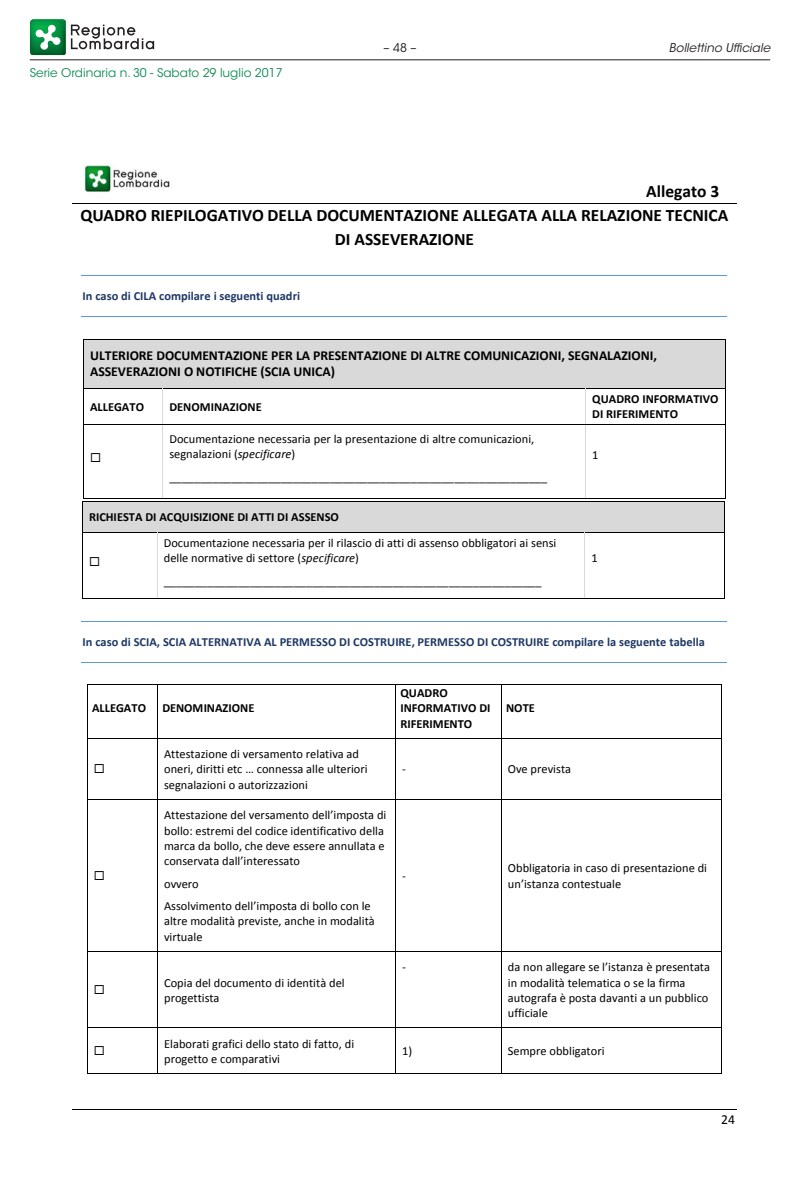
<style>
.page{position:relative;width:800px;height:1182px;background:#fff}
.page>*{position:absolute;margin:0;border:0;box-sizing:border-box;transform-origin:0 0}
.t1{font:700 17.4px/24.6px "Calibri";color:#000;text-align:center}
.t2{font:700 13.65px/16.6px "Calibri";color:#000}
.t3{font:13.65px "Calibri";color:#000}
.t4{font:12.45px/15.1px "Calibri";color:#000}
.t5{font:700 12.45px/15.1px "Calibri";color:#000}
.t6{font:700 12.45px "Calibri";color:#1f3864}
.t7{font:12px "ITC Avant Garde Std";color:#108c56}
.t8{font:italic 12px "ITC Avant Garde Std";color:#231f20}
.t9{font:12px "ITC Avant Garde Std";color:#231f20}
.s1{font-style:italic}
</style>
<div class="page">
<svg style="left:71px;top:25px;width:83px;height:24px"></svg>
<img style="left:30px;top:19px;width:36px;height:36px">
<svg style="left:35px;top:24px;width:26px;height:26px"></svg>
<hr style="left:30px;top:59px;width:740px;height:1px;background:#231f20">
<img style="left:83px;top:165px;width:87px;height:27px">
<hr style="left:72px;top:203px;width:664px;height:1px;background:#000">
<hr style="left:72px;top:1109px;width:664px;height:1px;background:#000">
<hr style="left:81px;top:275px;width:645px;height:1px;background:#5b9bd5">
<hr style="left:81px;top:316px;width:645px;height:1px;background:#5b9bd5">
<div style="left:84px;top:339px;width:6px;height:49px;background:#d9d9d9"></div>
<div style="left:718px;top:339px;width:7px;height:49px;background:#d9d9d9"></div>
<div style="left:90px;top:339px;width:628px;height:24px;background:#d9d9d9"></div>
<div style="left:90px;top:363px;width:628px;height:25px;background:#d9d9d9"></div>
<hr style="left:83px;top:339px;width:642px;height:1px;background:#000">
<hr style="left:83px;top:339px;width:1px;height:49px;background:#000">
<hr style="left:725px;top:339px;width:1px;height:49px;background:#000">
<hr style="left:83px;top:388px;width:79px;height:1px;background:#000">
<hr style="left:163px;top:388px;width:422px;height:1px;background:#000">
<hr style="left:585px;top:388px;width:140px;height:1px;background:#000">
<hr style="left:83px;top:388px;width:1px;height:36px;background:#000">
<hr style="left:162px;top:388px;width:1px;height:36px;background:#d9d9d9">
<hr style="left:585px;top:388px;width:1px;height:36px;background:#d9d9d9">
<hr style="left:725px;top:388px;width:1px;height:36px;background:#000">
<hr style="left:83px;top:424px;width:79px;height:1px;background:#000">
<hr style="left:163px;top:424px;width:422px;height:1px;background:#000">
<hr style="left:585px;top:424px;width:140px;height:1px;background:#000">
<hr style="left:83px;top:424px;width:1px;height:74px;background:#000">
<hr style="left:83px;top:498px;width:79px;height:1px;background:#000">
<hr style="left:162px;top:424px;width:1px;height:74px;background:#d9d9d9">
<hr style="left:163px;top:498px;width:422px;height:1px;background:#000">
<hr style="left:585px;top:424px;width:1px;height:74px;background:#d9d9d9">
<hr style="left:585px;top:498px;width:140px;height:1px;background:#000">
<hr style="left:725px;top:424px;width:1px;height:74px;background:#000">
<hr style="left:81px;top:621px;width:645px;height:1px;background:#5b9bd5">
<hr style="left:81px;top:661px;width:645px;height:1px;background:#5b9bd5">
<hr style="left:87px;top:684px;width:70px;height:1px;background:#000">
<hr style="left:158px;top:684px;width:237px;height:1px;background:#000">
<hr style="left:395px;top:684px;width:106px;height:1px;background:#000">
<hr style="left:501px;top:684px;width:220px;height:1px;background:#000">
<hr style="left:87px;top:685px;width:1px;height:53px;background:#000">
<hr style="left:157px;top:685px;width:1px;height:53px;background:#000">
<hr style="left:395px;top:685px;width:1px;height:53px;background:#000">
<hr style="left:501px;top:685px;width:1px;height:53px;background:#000">
<hr style="left:721px;top:685px;width:1px;height:53px;background:#000">
<hr style="left:87px;top:738px;width:70px;height:1px;background:#000">
<hr style="left:158px;top:738px;width:237px;height:1px;background:#000">
<hr style="left:395px;top:738px;width:106px;height:1px;background:#000">
<hr style="left:501px;top:738px;width:220px;height:1px;background:#000">
<hr style="left:87px;top:738px;width:1px;height:61px;background:#000">
<hr style="left:157px;top:738px;width:1px;height:61px;background:#000">
<hr style="left:395px;top:738px;width:1px;height:61px;background:#000">
<hr style="left:501px;top:738px;width:1px;height:61px;background:#000">
<hr style="left:721px;top:738px;width:1px;height:61px;background:#000">
<hr style="left:87px;top:799px;width:70px;height:1px;background:#000">
<hr style="left:158px;top:799px;width:237px;height:1px;background:#000">
<hr style="left:395px;top:799px;width:106px;height:1px;background:#000">
<hr style="left:501px;top:799px;width:220px;height:1px;background:#000">
<hr style="left:87px;top:800px;width:1px;height:151px;background:#000">
<hr style="left:157px;top:800px;width:1px;height:151px;background:#000">
<hr style="left:395px;top:800px;width:1px;height:151px;background:#000">
<hr style="left:501px;top:800px;width:1px;height:151px;background:#000">
<hr style="left:721px;top:800px;width:1px;height:151px;background:#000">
<hr style="left:87px;top:951px;width:70px;height:1px;background:#000">
<hr style="left:158px;top:951px;width:237px;height:1px;background:#000">
<hr style="left:395px;top:951px;width:106px;height:1px;background:#000">
<hr style="left:501px;top:951px;width:220px;height:1px;background:#000">
<hr style="left:87px;top:951px;width:1px;height:76px;background:#000">
<hr style="left:157px;top:951px;width:1px;height:76px;background:#000">
<hr style="left:395px;top:951px;width:1px;height:76px;background:#000">
<hr style="left:501px;top:951px;width:1px;height:76px;background:#000">
<hr style="left:721px;top:951px;width:1px;height:76px;background:#000">
<hr style="left:87px;top:1027px;width:70px;height:1px;background:#000">
<hr style="left:158px;top:1027px;width:237px;height:1px;background:#000">
<hr style="left:395px;top:1027px;width:106px;height:1px;background:#000">
<hr style="left:501px;top:1027px;width:220px;height:1px;background:#000">
<hr style="left:87px;top:1028px;width:1px;height:45px;background:#000">
<hr style="left:87px;top:1073px;width:70px;height:1px;background:#000">
<hr style="left:157px;top:1028px;width:1px;height:45px;background:#000">
<hr style="left:158px;top:1073px;width:237px;height:1px;background:#000">
<hr style="left:395px;top:1028px;width:1px;height:45px;background:#000">
<hr style="left:395px;top:1073px;width:106px;height:1px;background:#000">
<hr style="left:501px;top:1028px;width:1px;height:45px;background:#000">
<hr style="left:501px;top:1073px;width:220px;height:1px;background:#000">
<hr style="left:721px;top:1028px;width:1px;height:45px;background:#000">
<div style="left:83px;top:501px;width:6px;height:30px;background:#d9d9d9"></div>
<div style="left:717px;top:501px;width:6px;height:30px;background:#d9d9d9"></div>
<div style="left:89px;top:501px;width:628px;height:30px;background:#d9d9d9"></div>
<hr style="left:83px;top:501px;width:641px;height:1px;background:#000">
<hr style="left:82px;top:501px;width:1px;height:30px;background:#000">
<hr style="left:723px;top:501px;width:1px;height:30px;background:#000">
<hr style="left:83px;top:531px;width:74px;height:1px;background:#000">
<hr style="left:157px;top:531px;width:427px;height:1px;background:#000">
<hr style="left:584px;top:531px;width:139px;height:1px;background:#000">
<hr style="left:82px;top:532px;width:1px;height:66px;background:#000">
<hr style="left:83px;top:598px;width:74px;height:1px;background:#000">
<hr style="left:157px;top:532px;width:1px;height:66px;background:#d9d9d9">
<hr style="left:157px;top:598px;width:427px;height:1px;background:#000">
<hr style="left:584px;top:532px;width:1px;height:66px;background:#d9d9d9">
<hr style="left:584px;top:598px;width:139px;height:1px;background:#000">
<hr style="left:723px;top:532px;width:1px;height:66px;background:#000">
<p class="t7" style="left:30px;top:65px;width:254px">Serie Ordinaria n. 30 - Sabato 29 luglio 2017</p>
<p class="t9" style="left:383px;top:40px;width:34px">– 48 –</p>
<p class="t8" style="left:668px;top:40px;width:103px">Bollettino Ufficiale</p>
<p class="t1" style="left:646px;top:179px;width:74px">Allegato 3</p>
<p class="t1" style="left:80px;top:202px;width:649px">QUADRO RIEPILOGATIVO DELLA DOCUMENTAZIONE ALLEGATA ALLA RELAZIONE TECNICA<br>DI ASSEVERAZIONE</p>
<p class="t6" style="left:83px;top:288px;width:219px">In caso di CILA compilare i seguenti quadri</p>
<p class="t2" style="left:90px;top:347px;width:568px">ULTERIORE DOCUMENTAZIONE PER LA PRESENTAZIONE DI ALTRE COMUNICAZIONI, SEGNALAZIONI,<br>ASSEVERAZIONI O NOTIFICHE (SCIA UNICA)</p>
<p class="t5" style="left:90px;top:399px;width:55px">ALLEGATO</p>
<p class="t5" style="left:169px;top:399px;width:94px">DENOMINAZIONE</p>
<p class="t5" style="left:592px;top:391px;width:128px">QUADRO INFORMATIVO<br>DI RIFERIMENTO</p>
<p class="t4" style="left:169px;top:431px;width:366px">Documentazione necessaria per la presentazione di altre comunicazioni, segnalazioni (<span class="s1">specificare</span>)</p>
<p class="t4" style="left:169px;top:469px;width:379px">_____________________________________________________________</p>
<p class="t4" style="left:592px;top:447px;width:8px">1</p>
<p class="t5" style="left:89px;top:509px;width:251px">RICHIESTA DI ACQUISIZIONE DI ATTI DI ASSENSO</p>
<p class="t4" style="left:164px;top:535px;width:394px">Documentazione necessaria per il rilascio di atti di assenso obbligatori ai sensi delle normative di settore (<span class="s1">specificare</span>)</p>
<p class="t4" style="left:164px;top:573px;width:379px">_____________________________________________________________</p>
<p class="t4" style="left:591px;top:550px;width:8px">1</p>
<p class="t6" style="left:83px;top:633px;width:623px">In caso di SCIA, SCIA ALTERNATIVA AL PERMESSO DI COSTRUIRE, PERMESSO DI COSTRUIRE compilare la seguente tabella</p>
<p class="t5" style="left:92px;top:700px;width:55px">ALLEGATO</p>
<p class="t5" style="left:162px;top:700px;width:94px">DENOMINAZIONE</p>
<p class="t4" style="left:164px;top:746px;width:205px">Attestazione di versamento relativa ad oneri, diritti etc … connessa alle ulteriori segnalazioni o autorizzazioni</p>
<p class="t4" style="left:164px;top:807px;width:224px">Attestazione del versamento dell’imposta di bollo: estremi del codice identificativo della marca da bollo, che deve essere annullata e conservata dall’interessato</p>
<p class="t4" style="left:164px;top:872px;width:208px;line-height:22.6px">ovvero<br>Assolvimento dell’imposta di bollo con le</p>
<p class="t4" style="left:164px;top:913px;width:212px">altre modalità previste, anche in modalità virtuale</p>
<p class="t4" style="left:164px;top:974px;width:182px">Copia del documento di identità del progettista</p>
<p class="t5" style="left:400px;top:685px;width:92px">QUADRO<br>INFORMATIVO DI<br>RIFERIMENTO</p>
<p class="t5" style="left:506px;top:700px;width:30px">NOTE</p>
<p class="t4" style="left:402px;top:761px;width:5px">-</p>
<p class="t4" style="left:508px;top:761px;width:65px">Ove prevista</p>
<p class="t4" style="left:402px;top:868px;width:5px">-</p>
<p class="t4" style="left:508px;top:860px;width:201px">Obbligatoria in caso di presentazione di un’istanza contestuale</p>
<p class="t4" style="left:402px;top:959px;width:5px">-</p>
<p class="t4" style="left:508px;top:959px;width:203px">da non allegare se l’istanza è presentata in modalità telematica o se la firma autografa è posta davanti a un pubblico ufficiale</p>
<p class="t4" style="left:164px;top:1035px;width:191px">Elaborati grafici dello stato di fatto, di progetto e comparativi</p>
<p class="t4" style="left:402px;top:1043px;width:12px">1)</p>
<p class="t4" style="left:508px;top:1043px;width:98px">Sempre obbligatori</p>
<p class="t3" style="left:721px;top:1110px;width:15px">24</p>
</div>
